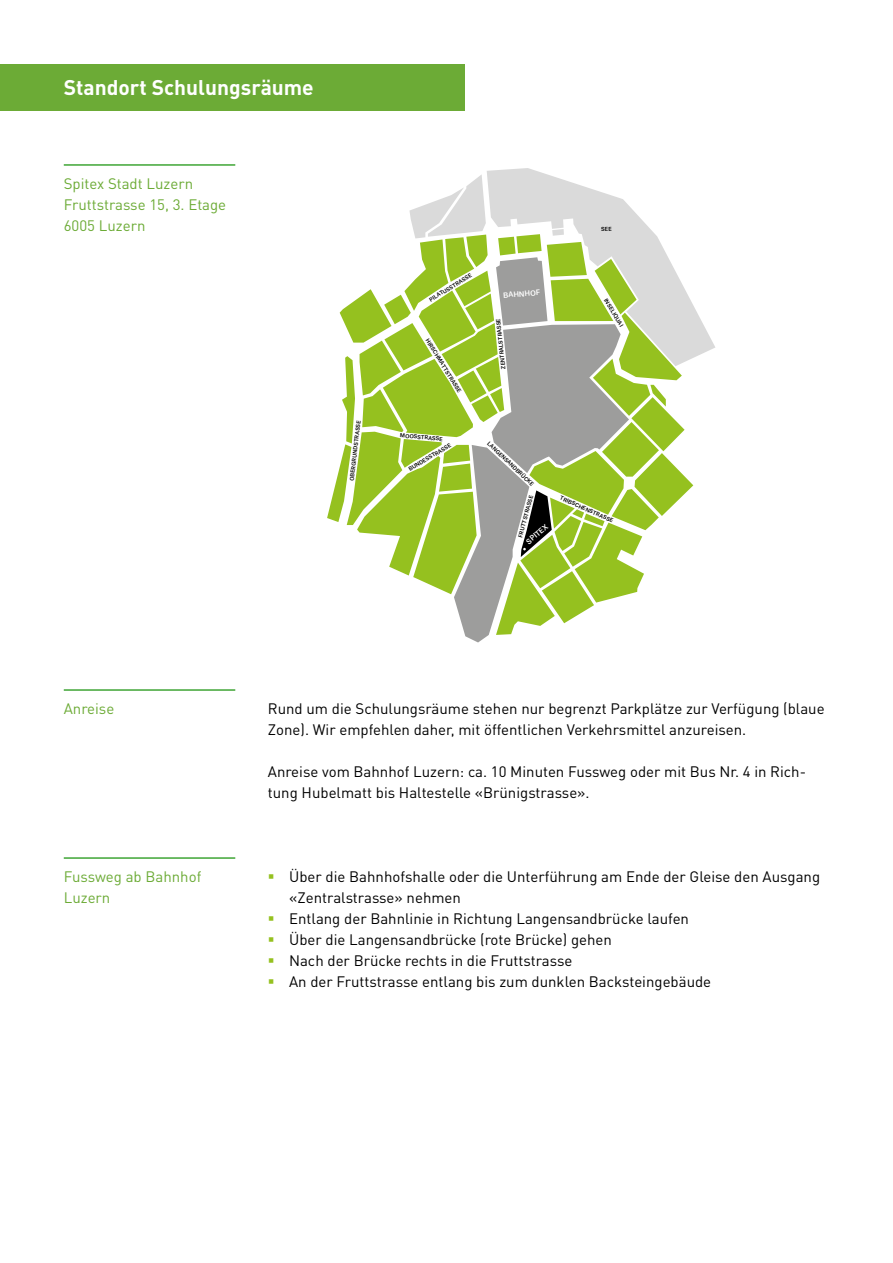
<style>
.page{position:relative;width:893px;height:1263px;background:#fff}
.page>*{position:absolute;margin:0;border:0;box-sizing:border-box;transform-origin:0 0}
.t1{font:700 21px "DIN Pro";color:#fff}
.t2{font:15px/21px "DIN Pro";color:#000}
.t3{font:15px/21px "DIN Pro";color:#6cab36}
.t4{font:14.55px "DIN Pro";letter-spacing:.005em;color:#000}
.t5{font:500 7.05px "Atlas Grotesk";color:#fff}
.t6{font:500 5.25px "Atlas Grotesk";color:#000}
</style>
<div class="page">
<div style="left:0;top:64px;width:465px;height:47px;background:#6cab36"></div>
<svg style="left:487px;top:168px;width:228px;height:190px"></svg>
<hr style="left:64px;top:164px;width:171px;height:2px;background:#3fa535">
<hr style="left:64px;top:689px;width:171px;height:2px;background:#3fa535">
<hr style="left:64px;top:857px;width:171px;height:2px;background:#3fa535">
<svg style="left:327px;top:174px;width:366px;height:468px"></svg>
<h1 class="t1" style="left:64px;top:74px;width:252px">Standort Schulungsräume</h1>
<p class="t3" style="left:64px;top:173px;width:164px">Spitex Stadt Luzern<br>Fruttstrasse 15, 3. Etage<br>6005 Luzern</p>
<p class="t6" style="left:347px;top:480px;width:62px;rotate:-83deg">OBERGRUNDSTRASSE</p>
<p class="t6" style="left:428px;top:296px;width:50px;rotate:-31deg">PILATUSSTRASSE</p>
<p class="t6" style="left:431px;top:337px;width:64px;rotate:58deg">HIRSCHMATTSTRASSE</p>
<p class="t5" style="left:503px;top:289px;width:38px;rotate:-5deg">BAHNHOF</p>
<p class="t6" style="left:499px;top:369px;width:52px;rotate:-96deg">ZENTRALSTRASSE</p>
<p class="t6" style="left:609px;top:297px;width:33px;rotate:59deg">INSELIQUAI</p>
<p class="t6" style="left:401px;top:431px;width:44px;rotate:5deg">MOOSSTRASSE</p>
<p class="t6" style="left:407px;top:466px;width:50px;rotate:-31deg">BUNDESSTRASSE</p>
<p class="t6" style="left:491px;top:439px;width:63px;rotate:43deg">LANGENSANDBRÜCKE</p>
<p class="t6" style="left:516px;top:536px;width:45px;rotate:-75deg">FRUTTSTRASSE</p>
<p class="t5" style="left:523px;top:538px;width:28px;rotate:-40deg">SPITEX</p>
<p class="t6" style="left:562px;top:493px;width:59px;rotate:24deg">TRIBSCHENSTRASSE</p>
<p class="t3" style="left:64px;top:698px;width:52px">Anreise</p>
<p class="t3" style="left:64px;top:866px;width:139px">Fussweg ab Bahnhof<br>Luzern</p>
<p class="t4" style="left:315px;top:695px;width:294px">mit öffentlichen Verkehrsmitteln anzureisen.</p>
<p class="t2" style="left:268px;top:698px;width:558px">Rund um die Schulungsräume stehen nur begrenzt Parkplätze zur Verfügung (blaue<br>Zone). Wir empfehlen daher, mit öffentlichen Verkehrsmittel anzureisen.</p>
<p class="t2" style="left:268px;top:761px;width:540px">Anreise vom Bahnhof Luzern: ca. 10 Minuten Fussweg oder mit Bus Nr. 4 in Rich&shy;tung Hubelmatt bis Haltestelle «Brünigstrasse».</p>
<p class="t2" style="left:289px;top:866px;width:533px">Über die Bahnhofshalle oder die Unterführung am Ende der Gleise den Ausgang «Zentralstrasse» nehmen<br>Entlang der Bahnlinie in Richtung Langensandbrücke laufen<br>Über die Langensandbrücke (rote Brücke) gehen<br>Nach der Brücke rechts in die Fruttstrasse<br>An der Fruttstrasse entlang bis zum dunklen Backsteingebäude</p>
</div>
